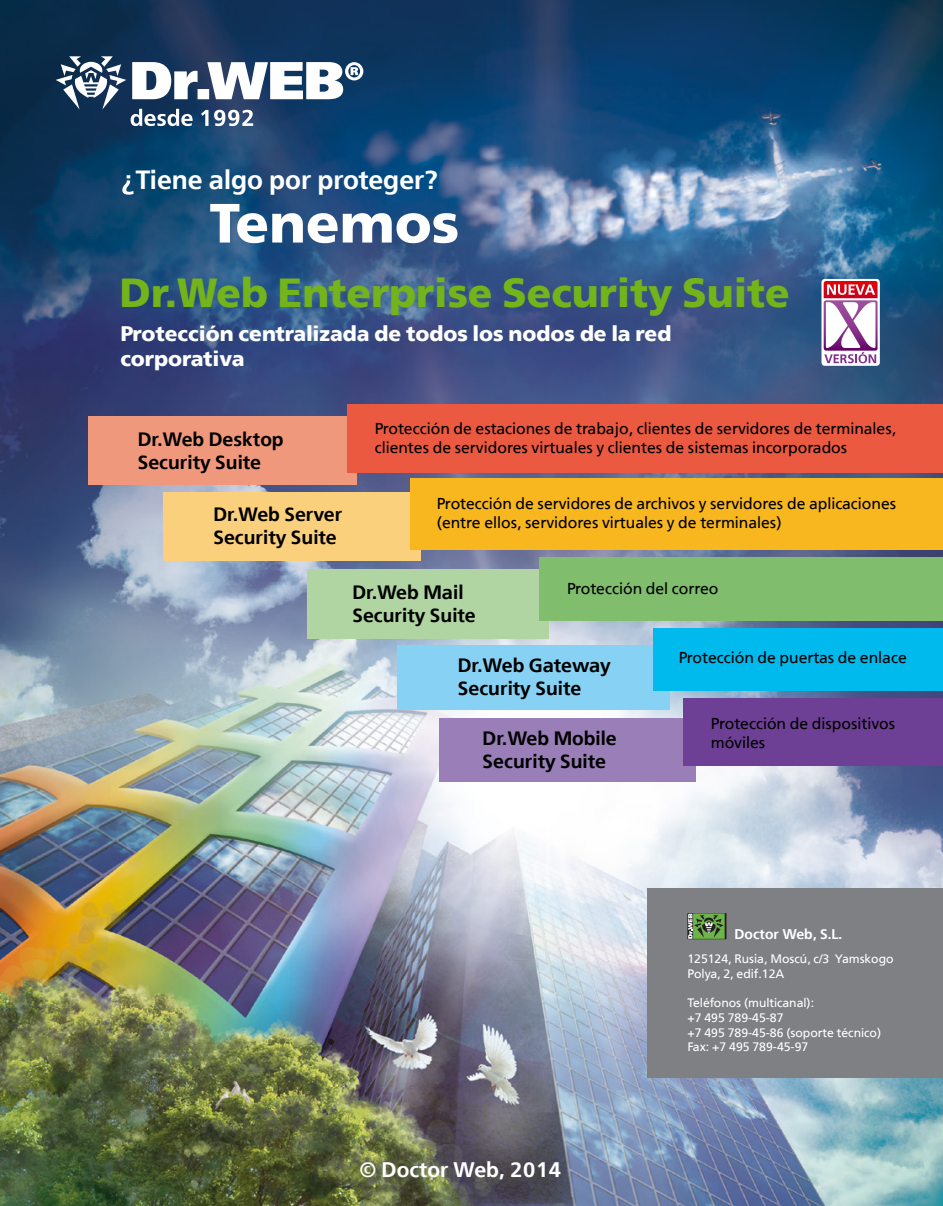
<style>
.page{position:relative;width:943px;height:1206px;background:#fff}
.page>*{position:absolute;margin:0;border:0;box-sizing:border-box;transform-origin:0 0}
.t1{font:55.12px "Free Set Bold A";color:#fff}
.t2{font:40.43px "Free Set Bold A";color:#72b41a}
.t3{font:26.25px "Free Set Demi Bold A";color:#fff}
.t4{font:21px/25.2px "Free Set Bold A";color:#fff}
.t5{font:21px "Free Set Demi Bold A";color:#fff}
.t6{font:19.25px/23.1px "Free Set Demi Bold A";color:#000}
.t7{font:15.75px/18.9px "Free Set A";color:#000}
.t8{font:14px "Free Set Demi Bold A";color:#fff}
.t9{font:12.25px/14.7px "Free Set A";color:#fff}
</style>
<div class="page">
<img style="left:0;top:0;width:943px;height:1205px">
<div style="left:88px;top:417px;width:268px;height:68px;background:#f0987c"></div>
<div style="left:347px;top:404px;width:596px;height:68px;background:#ea5940"></div>
<div style="left:163px;top:493px;width:257px;height:68px;background:#fbd07c"></div>
<div style="left:307px;top:569px;width:242px;height:69px;background:#b0d5a2"></div>
<div style="left:397px;top:645px;width:273px;height:65px;background:#87d2f4"></div>
<div style="left:410px;top:479px;width:533px;height:71px;background:#f8b71f"></div>
<div style="left:440px;top:717px;width:256px;height:64px;background:#997eb8"></div>
<div style="left:539px;top:556px;width:404px;height:64px;background:#80bd6c"></div>
<div style="left:654px;top:628px;width:289px;height:62px;background:#00b9ed"></div>
<div style="left:683px;top:698px;width:260px;height:67px;background:#6d4095"></div>
<div style="left:647px;top:888px;width:296px;height:190px;background:#7e8083"></div>
<svg style="left:687px;top:913px;width:39px;height:26px"></svg>
<svg style="left:821px;top:279px;width:58px;height:87px"></svg>
<svg style="left:122px;top:175px;width:12px;height:20px"></svg>
<svg style="left:823px;top:281px;width:54px;height:82px"></svg>
<svg style="left:56px;top:56px;width:307px;height:70px"></svg>
<h3 class="t3" style="left:135px;top:164px;width:304px">Tiene algo por proteger?</h3>
<h1 class="t1" style="left:209px;top:191px;width:251px">Tenemos</h1>
<h2 class="t2" style="left:120px;top:269px;width:672px">Dr.Web Enterprise Security Suite</h2>
<h3 class="t4" style="left:120px;top:320px;width:552px">Protección centralizada de todos los nodos de la red corporativa</h3>
<p class="t6" style="left:138px;top:428px;width:147px">Dr.Web Desktop<br>Security Suite</p>
<p class="t7" style="left:375px;top:419px;width:523px">Protección de estaciones de trabajo, clientes de servidores de terminales, clientes de servidores virtuales y clientes de sistemas incorporados</p>
<p class="t7" style="left:437px;top:494px;width:461px">Protección de servidores de archivos y servidores de aplicaciones (entre ellos, servidores virtuales y de terminales)</p>
<p class="t6" style="left:213px;top:503px;width:130px">Dr.Web Server<br>Security Suite</p>
<p class="t7" style="left:567px;top:579px;width:153px">Protección del correo</p>
<p class="t6" style="left:352px;top:581px;width:125px">Dr.Web Mail<br>Security Suite</p>
<p class="t6" style="left:458px;top:654px;width:154px">Dr.Web Gateway<br>Security Suite</p>
<p class="t6" style="left:482px;top:727px;width:136px">Dr.Web Mobile<br>Security Suite</p>
<p class="t7" style="left:678px;top:648px;width:229px">Protección de puertas de enlace</p>
<p class="t7" style="left:711px;top:714px;width:186px">Protección de dispositivos móviles</p>
<h3 class="t5" style="left:359px;top:1156px;width:204px">© Doctor Web, 2014</h3>
<p class="t8" style="left:734px;top:925px;width:109px">Doctor Web, S.L.</p>
<p class="t9" style="left:687px;top:951px;width:208px">125124, Rusia, Moscú, c/3 Yamskogo<br>Polya, 2, edif.12A</p>
<p class="t9" style="left:687px;top:995px;width:195px">Teléfonos (multicanal):<br>+7 495 789-45-87<br>+7 495 789-45-86 (soporte técnico)<br>Fax: +7 495 789-45-97</p>
</div>
